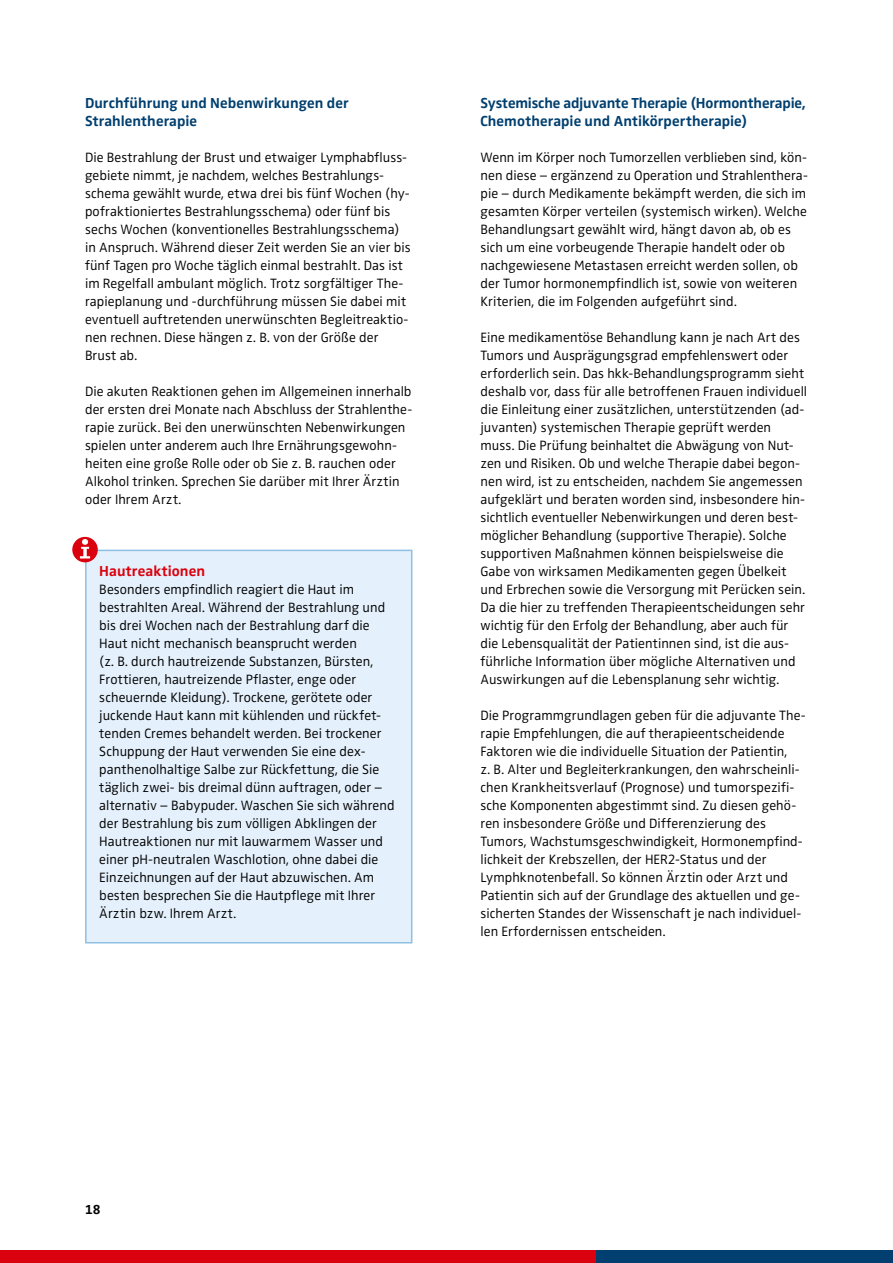
<style>
.page{position:relative;width:893px;height:1263px;background:#fff}
.page>*{position:absolute;margin:0;border:0;box-sizing:border-box;transform-origin:0 0}
.t1{font:700 15px/18px "Zwo Pro";color:#003f6f}
.t2{font:700 15px "Zwo Pro";letter-spacing:.005em;color:#da020e}
.t3{font:300 13.95px/18px "Zwo Pro";letter-spacing:.005em;color:#000}
.t4{font:700 13.5px "Zwo Pro";color:#000}
</style>
<div class="page">
<div style="left:86px;top:550px;width:326px;height:393px;background:#e4f0fb"></div>
<div style="left:85px;top:550px;width:327px;height:393px;border:2px solid #8fc0e4"></div>
<div style="left:72px;top:537px;width:26px;height:25px;background:#da020e;border-radius:50%"></div>
<svg style="left:80px;top:539px;width:10px;height:19px"></svg>
<div style="left:595px;top:1250px;width:298px;height:13px;background:#003f6f"></div>
<div style="left:0;top:1250px;width:595px;height:13px;background:#da020e"></div>
<p class="t1" style="left:85px;top:93px;width:265px">Durchführung und Nebenwirkungen der<br>Strahlentherapie</p>
<p class="t3" style="left:85px;top:147px;width:327px">Die Bestrahlung der Brust und etwaiger Lymphabfluss&shy;gebiete nimmt, je nachdem, welches Bestrahlungs&shy;schema gewählt wurde, etwa drei bis fünf Wochen (hy&shy;pofraktioniertes Bestrahlungsschema) oder fünf bis sechs Wochen (konventionelles Bestrahlungsschema) in Anspruch. Während dieser Zeit werden Sie an vier bis fünf Tagen pro Woche täglich einmal bestrahlt. Das ist im Regelfall ambulant möglich. Trotz sorgfältiger The&shy;rapieplanung und -durchführung müssen Sie dabei mit eventuell auftretenden unerwünschten Begleitreaktio&shy;nen rechnen. Diese hängen z. B. von der Größe der Brust ab.</p>
<p class="t3" style="left:85px;top:381px;width:329px">Die akuten Reaktionen gehen im Allgemeinen innerhalb der ersten drei Monate nach Abschluss der Strahlenthe&shy;rapie zurück. Bei den unerwünschten Nebenwirkungen spielen unter anderem auch Ihre Ernährungsgewohn&shy;heiten eine große Rolle oder ob Sie z. B. rauchen oder Alkohol trinken. Sprechen Sie darüber mit Ihrer Ärztin oder Ihrem Arzt.</p>
<p class="t2" style="left:99px;top:560px;width:107px">Hautreaktionen</p>
<p class="t3" style="left:99px;top:579px;width:297px">Besonders empfindlich reagiert die Haut im bestrahlten Areal. Während der Bestrahlung und bis drei Wochen nach der Bestrahlung darf die Haut nicht mechanisch beansprucht werden<br>(z. B. durch hautreizende Substanzen, Bürsten, Frottieren, hautreizende Pflaster, enge oder scheuernde Kleidung). Trockene, gerötete oder juckende Haut kann mit kühlenden und rückfet&shy;tenden Cremes behandelt werden. Bei trockener Schuppung der Haut verwenden Sie eine dex&shy;panthenolhaltige Salbe zur Rückfettung, die Sie täglich zwei- bis dreimal dünn auftragen, oder – alternativ – Babypuder. Waschen Sie sich während der Bestrahlung bis zum völligen Abklingen der Hautreaktionen nur mit lauwarmem Wasser und einer pH-neutralen Waschlotion, ohne dabei die Einzeichnungen auf der Haut abzuwischen. Am besten besprechen Sie die Hautpflege mit Ihrer Ärztin bzw. Ihrem Arzt.</p>
<p class="t1" style="left:480px;top:93px;width:327px">Systemische adjuvante Therapie (Hormontherapie,<br>Chemotherapie und Antikörpertherapie)</p>
<p class="t3" style="left:480px;top:147px;width:329px">Wenn im Körper noch Tumorzellen verblieben sind, kön&shy;nen diese – ergänzend zu Operation und Strahlenthera&shy;pie – durch Medikamente bekämpft werden, die sich im gesamten Körper verteilen (systemisch wirken). Welche Behandlungsart gewählt wird, hängt davon ab, ob es sich um eine vorbeugende Therapie handelt oder ob nachgewiesene Metastasen erreicht werden sollen, ob der Tumor hormonempfindlich ist, sowie von weiteren Kriterien, die im Folgenden aufgeführt sind.</p>
<p class="t3" style="left:480px;top:327px;width:328px">Eine medikamentöse Behandlung kann je nach Art des Tumors und Ausprägungsgrad empfehlenswert oder erforderlich sein. Das hkk-Behandlungsprogramm sieht deshalb vor, dass für alle betroffenen Frauen individuell die Einleitung einer zusätzlichen, unterstützenden (ad&shy;juvanten) systemischen Therapie geprüft werden muss. Die Prüfung beinhaltet die Abwägung von Nut&shy;zen und Risiken. Ob und welche Therapie dabei begon&shy;nen wird, ist zu entscheiden, nachdem Sie angemessen aufgeklärt und beraten worden sind, insbesondere hin&shy;sichtlich eventueller Nebenwirkungen und deren best&shy;möglicher Behandlung (supportive Therapie). Solche supportiven Maßnahmen können beispielsweise die Gabe von wirksamen Medikamenten gegen Übelkeit und Erbrechen sowie die Versorgung mit Perücken sein.<br>Da die hier zu treffenden Therapieentscheidungen sehr wichtig für den Erfolg der Behandlung, aber auch für die Lebensqualität der Patientinnen sind, ist die aus&shy;führliche Information über mögliche Alternativen und Auswirkungen auf die Lebensplanung sehr wichtig.</p>
<p class="t3" style="left:480px;top:705px;width:327px">Die Programmgrundlagen geben für die adjuvante The&shy;rapie Empfehlungen, die auf therapieentscheidende Faktoren wie die individuelle Situation der Patientin,<br>z. B. Alter und Begleiterkrankungen, den wahrscheinli&shy;chen Krankheitsverlauf (Prognose) und tumorspezifi&shy;sche Komponenten abgestimmt sind. Zu diesen gehö&shy;ren insbesondere Größe und Differenzierung des Tumors, Wachstumsgeschwindigkeit, Hormonempfind&shy;lichkeit der Krebszellen, der HER2-Status und der Lymphknotenbefall. So können Ärztin oder Arzt und Patientin sich auf der Grundlage des aktuellen und ge&shy;sicherten Standes der Wissenschaft je nach individuel&shy;len Erfordernissen entscheiden.</p>
<p class="t4" style="left:85px;top:1199px;width:17px">18</p>
</div>
